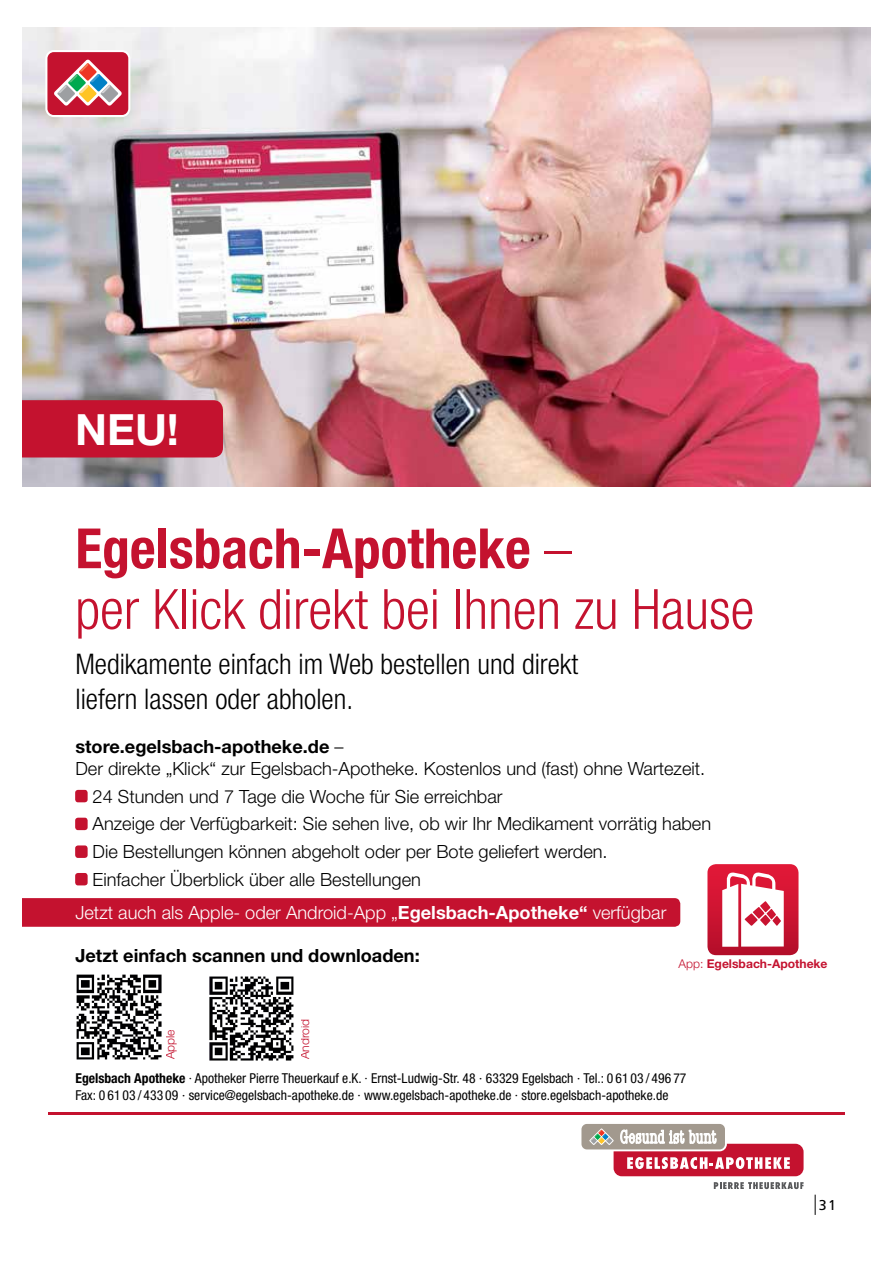
<style>
.page{position:relative;width:893px;height:1263px;background:#fff}
.page>*{position:absolute;margin:0;border:0;box-sizing:border-box;transform-origin:0 0}
.t1{font:300 condensed 55.5px/60.6px "Helvetica Neue LT Std";color:#c4122f}
.t2{font:700 43.05px "Helvetica Neue LT Std";color:#fff}
.t3{font:300 condensed 28.5px/34px "Helvetica Neue LT Std";color:#000}
.t4{font:300 18.15px/27.6px "Helvetica Neue LT Std";color:#000}
.t5{font:300 18.15px "Helvetica Neue LT Std";color:#fff}
.t6{font:700 18.15px "Helvetica Neue LT Std";color:#000}
.t7{font:14.25px "Frutiger LT Std";color:#000}
.t8{font:condensed 13.65px/16.4px "Helvetica Neue LT Std";color:#000}
.t9{font:700 12.15px "Helvetica Neue LT Std";color:#c4122f}
.t10{font:300 12.15px "Helvetica Neue LT Std";color:#c4122f}
.s1{font-weight:700}
.s2{font-weight:300}
.s3{font-weight:300;font-stretch:normal}
</style>
<div class="page">
<svg style="left:815px;top:1195px;width:1px;height:20px"></svg>
<div style="left:22px;top:898px;width:658px;height:29px;background:#c4122f"></div>
<img style="left:22px;top:27px;width:848px;height:460px">
<div style="left:75px;top:790px;width:13px;height:12px;background:#c4122f;border-radius:3px"></div>
<div style="left:75px;top:818px;width:13px;height:12px;background:#c4122f;border-radius:3px"></div>
<div style="left:75px;top:845px;width:13px;height:13px;background:#c4122f;border-radius:3px"></div>
<div style="left:22px;top:400px;width:201px;height:57px;background:#c4122f"></div>
<hr style="left:48px;top:1112px;width:797px;height:2px;background:#c4122f">
<div style="left:75px;top:873px;width:13px;height:12px;background:#c4122f;border-radius:3px"></div>
<img style="left:76px;top:974px;width:86px;height:86px">
<img style="left:209px;top:976px;width:85px;height:85px">
<svg style="left:707px;top:864px;width:91px;height:91px"></svg>
<div style="left:614px;top:1144px;width:189px;height:32px;background:#c4122f;border-radius:8px"></div>
<div style="left:580px;top:1123px;width:146px;height:27px;background:#a2998e;border-radius:6px"></div>
<div style="left:580px;top:1122px;width:147px;height:29px;border:2px solid #fff;border-radius:6px"></div>
<svg style="left:620px;top:1129px;width:97px;height:15px"></svg>
<svg style="left:589px;top:1128px;width:25px;height:17px"></svg>
<svg style="left:627px;top:1157px;width:163px;height:12px"></svg>
<svg style="left:714px;top:1182px;width:89px;height:7px"></svg>
<svg style="left:45px;top:50px;width:85px;height:67px"></svg>
<div style="left:47px;top:52px;width:81px;height:63px;background:#c4122f;border-radius:6px"></div>
<svg style="left:54px;top:59px;width:68px;height:47px"></svg>
<h2 class="t2" style="left:75px;top:403px;width:105px">NEU!</h2>
<h1 class="t1" style="left:75px;top:518px;width:680px"><span class="s1">Egelsbach-Apotheke</span> –<br>per Klick direkt bei Ihnen zu Hause</h1>
<h3 class="t3" style="left:75px;top:647px;width:504px">Medikamente einfach im Web bestellen und direkt liefern lassen oder abholen.</h3>
<p class="t4" style="left:75px;top:736px;width:631px;line-height:21.9px"><span class="s1">store.egelsbach-apotheke.de</span> –<br>Der direkte „Klick“ zur Egelsbach-Apotheke. Kostenlos und (fast) ohne Wartezeit.</p>
<p class="t4" style="left:93px;top:782px;width:620px">24 Stunden und 7 Tage die Woche für Sie erreichbar<br>Anzeige der Verfügbarkeit: Sie sehen live, ob wir Ihr Medikament vorrätig haben Die Bestellungen können abgeholt oder per Bote geliefert werden.<br>Einfacher Überblick über alle Bestellungen</p>
<p class="t5" style="left:75px;top:901px;width:592px">Jetzt auch als Apple- oder Android-App „<span class="s1">Egelsbach-Apotheke“</span> verfügbar</p>
<p class="t6" style="left:75px;top:944px;width:346px">Jetzt einfach scannen und downloaden:</p>
<p class="t9" style="left:678px;top:956px;width:151px"><span class="s2">App:</span> Egelsbach-Apotheke</p>
<p class="t10" style="left:163px;top:1059px;width:32px;rotate:-90deg">Apple</p>
<p class="t10" style="left:297px;top:1059px;width:42px;rotate:-90deg">Android</p>
<p class="t8" style="left:75px;top:1070px;width:612px"><span class="s1">Egelsbach Apotheke</span> <span class="s2">∙</span> Apotheker Pierre Theuerkauf e.K. <span class="s2">∙</span> Ernst-Ludwig-Str. 48 <span class="s3">·</span> 63329 Egelsbach <span class="s3">·</span> Tel.: 0 61 03 / 496 77<br>Fax: 0 61 03 / 433 09 <span class="s3">·</span> service@egelsbach-apotheke.de ∙ www.egelsbach-apotheke.de ∙ store.egelsbach-apotheke.de</p>
<p class="t7" style="left:819px;top:1197px;width:18px">31</p>
</div>
